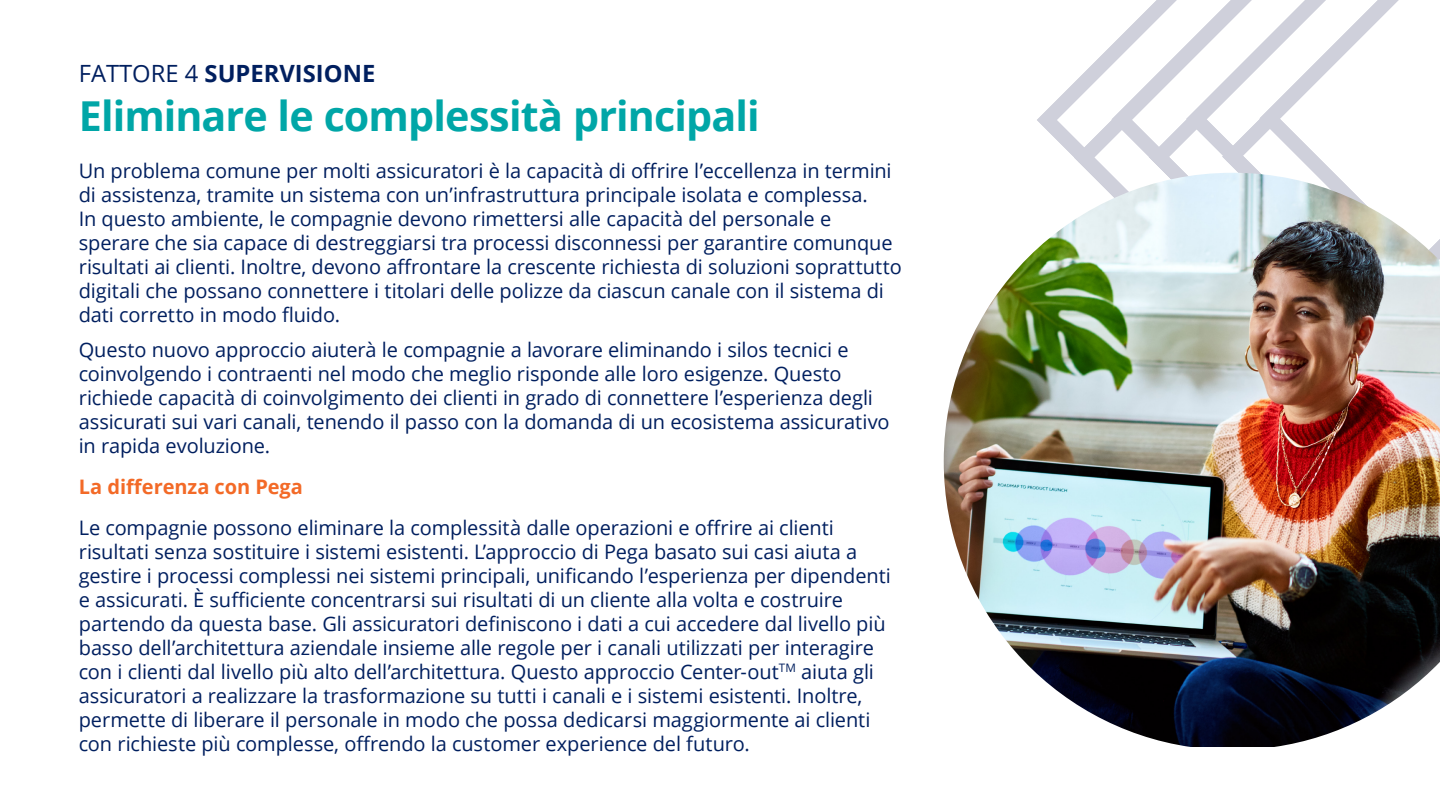
<style>
.page{position:relative;width:1440px;height:810px;background:#fff}
.page>*{position:absolute;margin:0;border:0;box-sizing:border-box;transform-origin:0 0}
.t1{font:700 41.25px "Open Sans";letter-spacing:-.02em;color:#00a6a7}
.t2{font:700 23.75px "Open Sans";color:#001f5f}
.t3{font:20px/24px "Open Sans";letter-spacing:-.005em;color:#001f5f}
.t4{font:700 20px "Open Sans";letter-spacing:-.005em;color:#f36a27}
.s1{font-weight:400}
</style>
<div class="page">
<svg style="left:1037px;top:83px;width:37px;height:74px"></svg>
<svg style="left:1074px;top:45px;width:38px;height:128px"></svg>
<svg style="left:1112px;top:8px;width:37px;height:149px"></svg>
<svg style="left:1149px;top:0;width:37px;height:173px"></svg>
<svg style="left:1186px;top:9px;width:36px;height:146px"></svg>
<svg style="left:1222px;top:0;width:38px;height:173px"></svg>
<svg style="left:1260px;top:0;width:139px;height:173px"></svg>
<img style="left:944px;top:173px;width:496px;height:574px">
<p class="t2" style="left:79px;top:57px;width:298px"><span class="s1">FATTORE 4</span> SUPERVISIONE</p>
<h1 class="t1" style="left:79px;top:87px;width:682px">Eliminare le complessità principali</h1>
<p class="t3" style="left:79px;top:158px;width:825px">Un problema comune per molti assicuratori è la capacità di offrire l’eccellenza in termini di assistenza, tramite un sistema con un’infrastruttura principale isolata e complessa.<br>In questo ambiente, le compagnie devono rimettersi alle capacità del personale e sperare che sia capace di destreggiarsi tra processi disconnessi per garantire comunque risultati ai clienti. Inoltre, devono affrontare la crescente richiesta di soluzioni soprattutto digitali che possano connettere i titolari delle polizze da ciascun canale con il sistema di dati corretto in modo fluido.</p>
<p class="t3" style="left:79px;top:337px;width:812px">Questo nuovo approccio aiuterà le compagnie a lavorare eliminando i silos tecnici e coinvolgendo i contraenti nel modo che meglio risponde alle loro esigenze. Questo richiede capacità di coinvolgimento dei clienti in grado di connettere l’esperienza degli assicurati sui vari canali, tenendo il passo con la domanda di un ecosistema assicurativo in rapida evoluzione.</p>
<p class="t4" style="left:79px;top:473px;width:226px">La differenza con Pega</p>
<p class="t3" style="left:79px;top:515px;width:814px">Le compagnie possono eliminare la complessità dalle operazioni e offrire ai clienti risultati senza sostituire i sistemi esistenti. L’approccio di Pega basato sui casi aiuta a gestire i processi complessi nei sistemi principali, unificando l’esperienza per dipendenti e assicurati. È sufficiente concentrarsi sui risultati di un cliente alla volta e costruire partendo da questa base. Gli assicuratori definiscono i dati a cui accedere dal livello più basso dell’architettura aziendale insieme alle regole per i canali utilizzati per interagire con i clienti dal livello più alto dell’architettura. Questo approccio Center-out<sup>TM</sup> aiuta gli assicuratori a realizzare la trasformazione su tutti i canali e i sistemi esistenti. Inoltre, permette di liberare il personale in modo che possa dedicarsi maggiormente ai clienti con richieste più complesse, offrendo la customer experience del futuro.</p>
</div>
